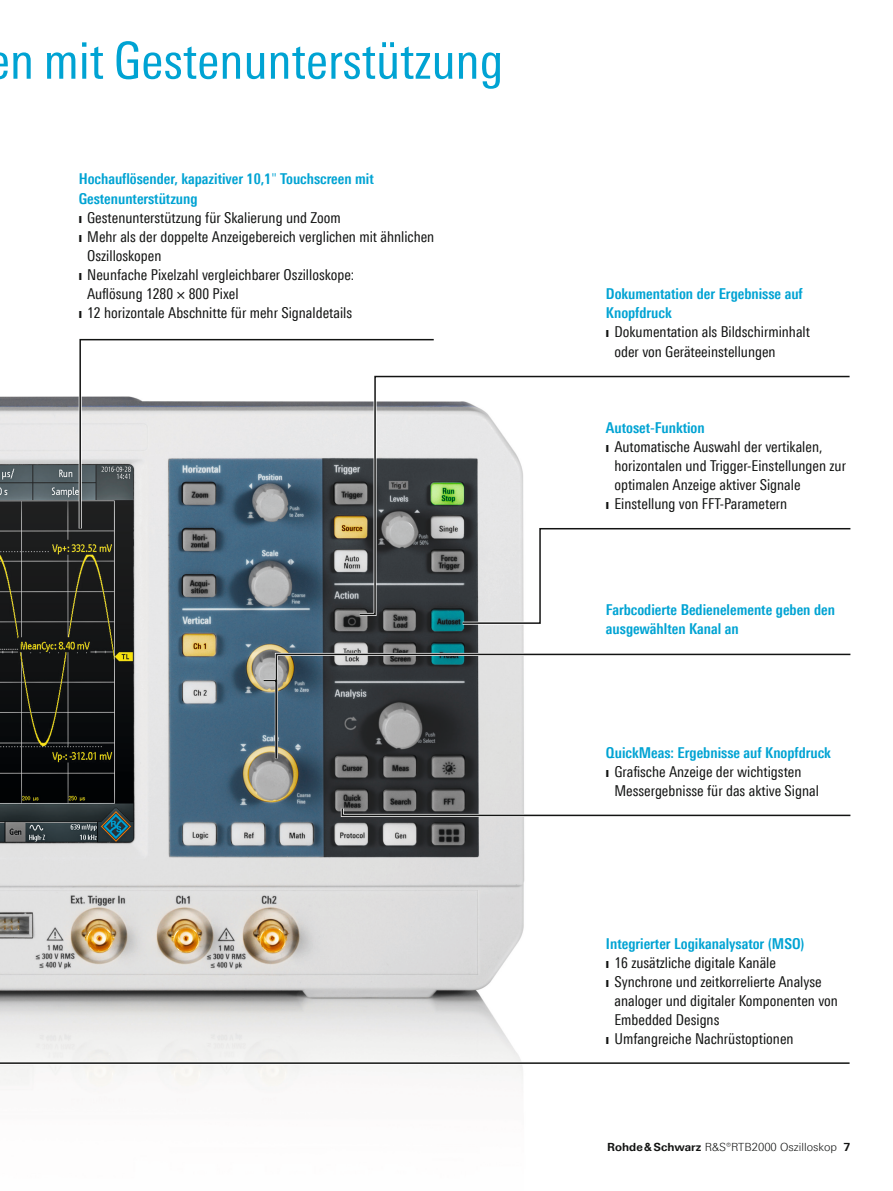
<style>
.page{position:relative;width:893px;height:1191px;background:#fff}
.page>*{position:absolute;margin:0;border:0;box-sizing:border-box;transform-origin:0 0}
.t1{font:51px "Linotype Univers 420 Cn";color:#00a3d3}
.t2{font:15px/19.2px "Linotype Univers 420 Cn";color:#131413}
.t3{font:700 15px/19.2px "Linotype Univers 620 Cn";color:#00a3d3}
.t4{font:300 11.25px "Linotype Univers 330";color:#131413}
.s1{font-family:"Linotype Univers 330";font-weight:300}
.s2{font-family:"Linotype Univers 330";font-weight:300;font-size:14.25px}
.s3{font-family:"Linotype Univers 630";font-weight:700}
</style>
<div class="page">
<img style="left:0;top:396px;width:525px;height:691px">
<svg style="left:79px;top:338px;width:355px;height:192px"></svg>
<svg style="left:0;top:937px;width:525px;height:129px"></svg>
<svg style="left:0;top:938px;width:850px;height:126px"></svg>
<svg style="left:358px;top:375px;width:492px;height:241px"></svg>
<svg style="left:261px;top:651px;width:264px;height:110px"></svg>
<svg style="left:262px;top:653px;width:589px;height:106px"></svg>
<svg style="left:460px;top:526px;width:391px;height:100px"></svg>
<svg style="left:339px;top:805px;width:512px;height:13px"></svg>
<h1 class="t1" style="left:10px;top:31px;width:495px">n mit Gestenunterstützung</h1>
<p class="t3" style="left:79px;top:169px;width:297px">Hochauflösender, kapazitiver 10,1<span class="s1">"</span> Touchscreen mit<br>Gestenunterstützung</p>
<p class="t2" style="left:79px;top:208px;width:264px"><span class="s2">❙</span> Gestenunterstützung für Skalierung und Zoom</p>
<p class="t2" style="left:79px;top:227px;width:357px"><span class="s2">❙</span> Mehr als der doppelte Anzeigebereich verglichen mit ähnlichen</p>
<p class="t2" style="left:87px;top:246px;width:76px">Oszilloskopen</p>
<p class="t2" style="left:79px;top:265px;width:277px"><span class="s2">❙</span> Neunfache Pixelzahl vergleichbarer Oszilloskope:</p>
<p class="t2" style="left:87px;top:284px;width:153px">Auflösung 1280 × 800 Pixel</p>
<p class="t2" style="left:79px;top:303px;width:275px"><span class="s2">❙</span> 12 horizontale Abschnitte für mehr Signaldetails</p>
<p class="t3" style="left:606px;top:284px;width:198px">Dokumentation der Ergebnisse auf<br>Knopfdruck</p>
<p class="t2" style="left:614px;top:322px;width:197px;text-indent:-9px"><span class="s2">❙</span> Dokumentation als Bildschirminhalt oder von Geräteeinstellungen</p>
<p class="t3" style="left:606px;top:417px;width:100px">Autoset-Funktion</p>
<p class="t2" style="left:606px;top:437px;width:218px"><span class="s2">❙</span> Automatische Auswahl der vertikalen,</p>
<p class="t2" style="left:614px;top:456px;width:233px">horizontalen und Trigger-Einstellungen zur</p>
<p class="t2" style="left:614px;top:475px;width:188px">optimalen Anzeige aktiver Signale</p>
<p class="t2" style="left:606px;top:494px;width:183px"><span class="s2">❙</span> Einstellung von FFT-Parametern</p>
<p class="t3" style="left:606px;top:600px;width:231px">Farbcodierte Bedienelemente geben den ausgewählten Kanal an</p>
<p class="t3" style="left:606px;top:742px;width:227px">QuickMeas: Ergebnisse auf Knopfdruck</p>
<p class="t2" style="left:614px;top:761px;width:206px;text-indent:-9px"><span class="s2">❙</span> Grafische Anzeige der wichtigsten<br>Messergebnisse für das aktive Signal</p>
<p class="t3" style="left:606px;top:933px;width:200px">Integrierter Logikanalysator (MSO)</p>
<p class="t2" style="left:606px;top:952px;width:172px"><span class="s2">❙</span> 16 zusätzliche digitale Kanäle</p>
<p class="t2" style="left:606px;top:972px;width:217px"><span class="s2">❙</span> Synchrone und zeitkorrelierte Analyse</p>
<p class="t2" style="left:614px;top:991px;width:225px">analoger und digitaler Komponenten von</p>
<p class="t2" style="left:614px;top:1010px;width:106px">Embedded Designs</p>
<p class="t2" style="left:606px;top:1029px;width:189px"><span class="s2">❙</span> Umfangreiche Nachrüstoptionen</p>
<p class="t4" style="left:607px;top:1140px;width:245px"><span class="s3">Rohde&amp;Schwarz</span> R&amp;S®RTB2000 Oszilloskop <span class="s3">7</span></p>
</div>
